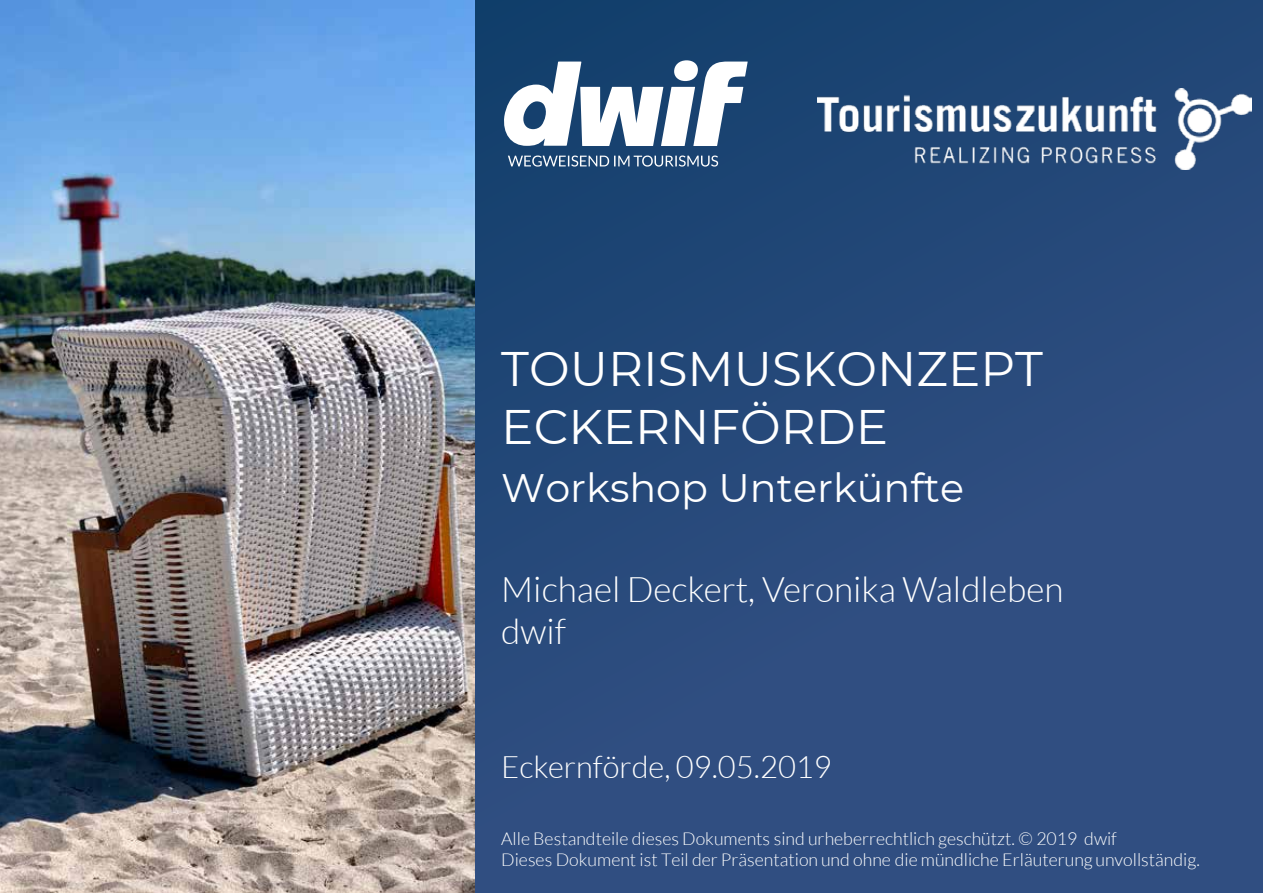
<style>
.page{position:relative;width:1263px;height:893px;background:#fff}
.page>*{position:absolute;margin:0;border:0;box-sizing:border-box;transform-origin:0 0}
.t1{font:48.45px/58.2px "Montserrat";color:#fff}
.t2{font:39.75px "Montserrat";color:#fff}
.t3{font:300 35.25px/42.5px "Lato";color:#fff}
.t4{font:300 30.9px "Lato";color:#fff}
.t5{font:300 17.7px/21.1px "Lato";color:#fff}
</style>
<div class="page">
<div style="left:0;top:0;width:1263px;height:893px;background:linear-gradient(to bottom,#1a4372,#355084)"></div>
<svg style="left:508px;top:156px;width:210px;height:11px;background:#5f7c9b"></svg>
<svg style="left:504px;top:60px;width:244px;height:86px"></svg>
<img style="left:817px;top:89px;width:434px;height:81px">
<img style="left:0;top:0;width:474px;height:893px">
<h1 class="t1" style="left:501px;top:338px;width:543px">TOURISMUSKONZEPT<br>ECKERNFÖRDE</h1>
<h2 class="t2" style="left:501px;top:460px;width:464px">Workshop Unterkünfte</h2>
<h3 class="t3" style="left:501px;top:568px;width:564px">Michael Deckert, Veronika Waldleben dwif</h3>
<h3 class="t4" style="left:501px;top:750px;width:332px">Eckernförde, 09.05.2019</h3>
<p class="t5" style="left:501px;top:828px;width:700px">Alle Bestandteile dieses Dokuments sind urheberrechtlich geschützt. © 2019 dwif<br>Dieses Dokument ist Teil der Präsentation und ohne die mündliche Erläuterung unvollständig.</p>
</div>
